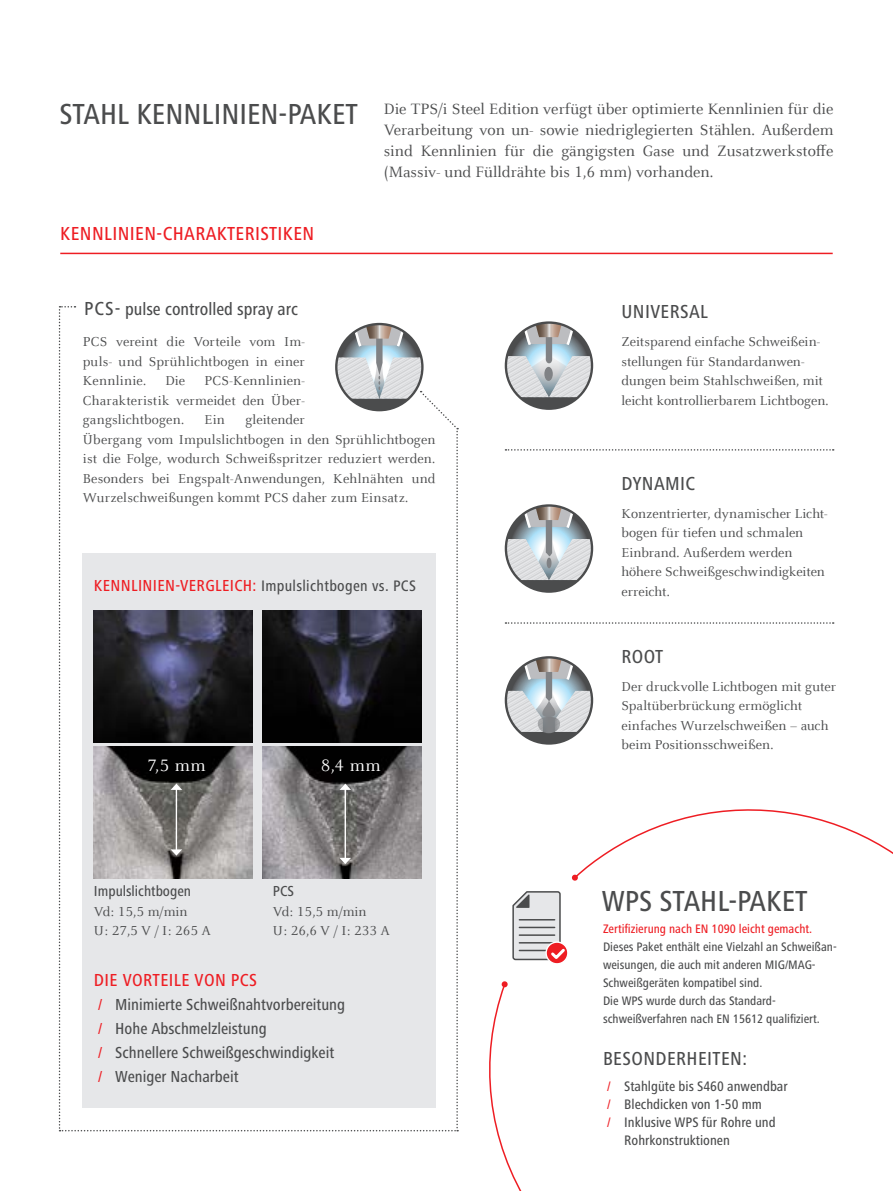
<style>
.page{position:relative;width:893px;height:1191px;background:#fff}
.page>*{position:absolute;margin:0;border:0;box-sizing:border-box;transform-origin:0 0}
.t1{font:500 condensed 30px "Frutiger Next LTW1 G";color:#4b4c4d}
.t2{font:500 condensed 19.5px "Frutiger Next LTW1 G";letter-spacing:.02em;color:#4b4c4d}
.t3{font:500 condensed 19.5px "Frutiger Next LTW1 G";letter-spacing:.02em;color:#ee1d23}
.t4{font:18.15px "Celeste Offc Pro";color:#fff}
.t5{font:500 condensed 18px "Frutiger Next LTW1 G";color:#4b4c4d}
.t6{font:500 condensed 18px "Frutiger Next LTW1 G";letter-spacing:.02em;color:#ee1d23}
.t7{font:16.5px/21px "Celeste Offc Pro";color:#4b4c4d;text-align:justify}
.t8{font:500 condensed 16.5px/24px "Frutiger Next LTW1 G";color:#4b4c4d}
.t9{font:500 condensed 15.75px "Frutiger Next LTW1 G";letter-spacing:.02em;color:#4b4c4d}
.t10{font:500 condensed 15px "Frutiger Next LTW1 G";color:#4b4c4d}
.t11{font:14.25px/19.5px "Celeste Offc Pro";letter-spacing:.005em;color:#4b4c4d}
.t12{font:500 condensed 14.25px "Frutiger Next LTW1 G";color:#4b4c4d}
.t13{font:500 condensed 12.75px/18px "Frutiger Next LTW1 G";color:#4b4c4d}
.t14{font:500 condensed 12.75px "Frutiger Next LTW1 G";color:#ee1d23}
.s1{font-size:19.5px}
.s2{font-size:16.5px;color:#ee1d23}
.s3{color:#ee1d23}
</style>
<div class="page">
<svg style="left:489px;top:809px;width:404px;height:382px"></svg>
<svg style="left:501px;top:981px;width:7px;height:6px"></svg>
<svg style="left:571px;top:874px;width:7px;height:7px"></svg>
<svg style="left:546px;top:942px;width:22px;height:21px"></svg>
<div style="left:545px;top:941px;width:23px;height:23px;border:1px solid #fff;border-radius:50%"></div>
<svg style="left:512px;top:890px;width:56px;height:71px"></svg>
<svg style="left:505px;top:449px;width:329px;height:1px"></svg>
<hr style="left:60px;top:253px;width:773px;height:1px;background:#ee1d23">
<svg style="left:505px;top:622px;width:329px;height:2px"></svg>
<div style="left:506px;top:322px;width:86px;height:87px;background:#4b4c4d;border-radius:50%"></div>
<svg style="left:506px;top:322px;width:86px;height:75px"></svg>
<div style="left:505px;top:321px;width:88px;height:89px;border:2px solid #4b4c4d;border-radius:50%"></div>
<div style="left:506px;top:505px;width:86px;height:86px;background:#4b4c4d;border-radius:50%"></div>
<svg style="left:506px;top:505px;width:86px;height:77px"></svg>
<div style="left:505px;top:504px;width:88px;height:89px;border:2px solid #4b4c4d;border-radius:50%"></div>
<div style="left:506px;top:657px;width:86px;height:86px;background:#4b4c4d;border-radius:50%"></div>
<svg style="left:506px;top:657px;width:86px;height:76px"></svg>
<div style="left:505px;top:656px;width:88px;height:88px;border:2px solid #4b4c4d;border-radius:50%"></div>
<svg style="left:59px;top:306px;width:399px;height:825px"></svg>
<div style="left:335px;top:323px;width:89px;height:88px;border:2px solid #4b4c4d;border-radius:50%"></div>
<h1 class="t1" style="left:60px;top:97px;width:271px">Stah l Kennlinien-Paket</h1>
<h2 class="t3" style="left:60px;top:222px;width:252px">Kennlinien-CharakteristikEN</h2>
<p class="t7" style="left:384px;top:98px;width:451px">Die TPS/i Steel Edition verfügt über optimierte Kennlinien für die Verarbeitung von un- sowie niedriglegierten Stählen. Außerdem sind Kennlinien für die gängigsten Gase und Zusatzwerkstoffe (Massiv- und Fülldrähte bis 1,6 mm) vorhanden.</p>
<p class="t5" style="left:84px;top:299px;width:215px"><span class="s1">PCS-</span> pulse controlled spray arc</p>
<p class="t11" style="left:83px;top:332px;width:224px;text-align:justify">PCS vereint die Vorteile vom Im&shy;puls- und Sprühlichtbogen in einer Kennlinie.</p>
<p class="t11" style="left:83px;top:371px;width:224px;text-align:justify;text-indent:122px">PCS-Kennlinien-Charakteristik vermeidet den Über&shy;gangslichtbogen.</p>
<p class="t11" style="left:165px;top:371px;width:21px">Die</p>
<p class="t11" style="left:83px;top:410px;width:354px;text-indent:163px">gleitender<br>Übergang vom Impulslichtbogen in den Sprühlichtbogen ist die Folge, wodurch Schweißspritzer reduziert werden.<br>Besonders bei Engspalt-Anwendungen, Kehlnähten und Wurzelschweißungen kommt PCS daher zum Einsatz.</p>
<p class="t11" style="left:205px;top:410px;width:22px">Ein</p>
<p class="t9" style="left:94px;top:576px;width:324px"><span class="s2">Kennlinien-Vergleich :</span> I mpulslichtbogen vs. PCS</p>
<p class="t4" style="left:147px;top:754px;width:60px">7,5 mm</p>
<p class="t4" style="left:321px;top:754px;width:61px">8,4 mm</p>
<p class="t10" style="left:94px;top:882px;width:99px">I mpulslichtbogen</p>
<p class="t11" style="left:94px;top:901px;width:119px">Vd: 15,5 m/min<br>U: 27,5 V / I: 265 A</p>
<p class="t10" style="left:273px;top:882px;width:23px">PCS</p>
<p class="t11" style="left:273px;top:901px;width:119px">Vd: 15,5 m/min<br>U: 26,6 V / I: 233 A</p>
<p class="t6" style="left:94px;top:969px;width:165px">DI E VORTEILE vo n PCS</p>
<p class="t8" style="left:98px;top:992px;width:249px"><span class="s3">/</span> Minimierte Schweißnahtvorbereitung <span class="s3">/</span> Hohe Abschmelzleistung<br><span class="s3">/</span> Schnellere Schweißgeschwindigkeit<br><span class="s3">/</span> Weniger Nacharbeit</p>
<h2 class="t2" style="left:621px;top:300px;width:88px">Unive rsal</h2>
<p class="t11" style="left:621px;top:332px;width:209px">Zeitsparend einfache Schweißein&shy;stellungen für Standardanwen&shy;dungen beim Stahlschweißen, mit leicht kontrollierbarem Lichtbogen.</p>
<h2 class="t2" style="left:621px;top:472px;width:73px">Dynam ic</h2>
<p class="t11" style="left:621px;top:503px;width:207px">Konzentrierter, dynamischer Licht&shy;bogen für tiefen und schmalen<br>Einbrand. Außerdem werden höhere Schweißgeschwindigkeiten erreicht.</p>
<h2 class="t2" style="left:621px;top:645px;width:11px">Root</h2>
<p class="t11" style="left:621px;top:676px;width:216px">Der druckvolle Lichtbogen mit guter<br>Spaltüberbrückung ermöglicht einfaches Wurzelschweißen – auch beim Positionsschweißen.</p>
<h1 class="t1" style="left:602px;top:883px;width:179px">WPS Stah l-Paket</h1>
<p class="t14" style="left:603px;top:921px;width:211px">Zertifizierung nach EN 1090 leicht gemacht.</p>
<p class="t13" style="left:603px;top:937px;width:234px">Dieses Paket enthält eine Vielzahl an Schweißan&shy;weisungen, die auch mit anderen MIG/MAG-Schweißgeräten kompatibel sind.<br>Die WPS wurde durch das Standard&shy;schweißverfahren nach EN 15612 qualifiziert.</p>
<h2 class="t2" style="left:603px;top:1047px;width:145px">Besonderheiten:</h2>
<p class="t12" style="left:607px;top:1078px;width:182px"><span class="s3">/</span> Stahlgüte bis S460 anwendbar</p>
<p class="t12" style="left:607px;top:1096px;width:156px"><span class="s3">/</span> Blechdicken von 1-50 mm</p>
<p class="t12" style="left:607px;top:1114px;width:170px"><span class="s3">/</span> I nklusive WPS für Rohre und</p>
<p class="t12" style="left:624px;top:1132px;width:107px">Rohrkonstruktionen</p>
</div>
